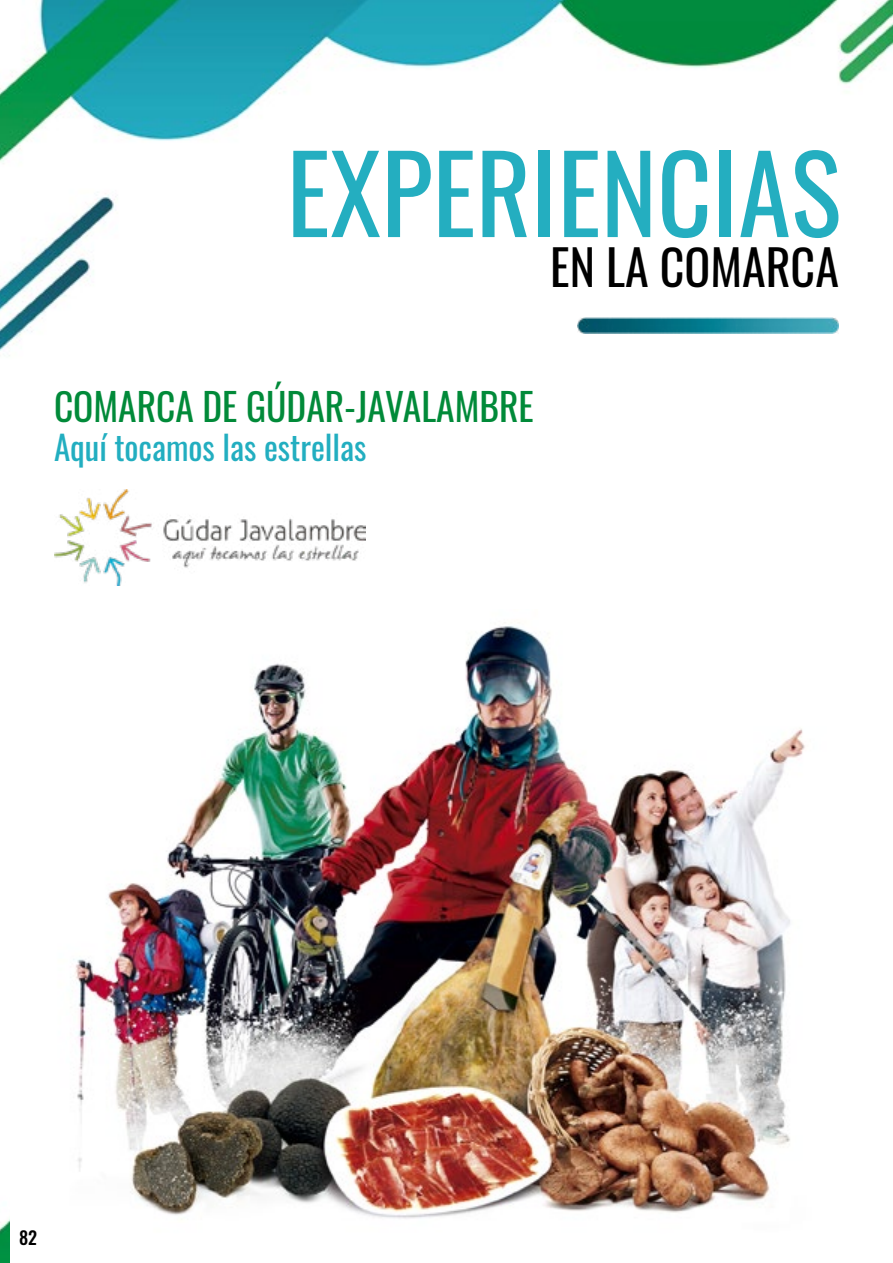
<style>
.page{position:relative;width:893px;height:1263px;background:#fff}
.page>*{position:absolute;margin:0;border:0;box-sizing:border-box;transform-origin:0 0}
.t1{font:106.5px "Oswald";color:#24aec0}
.t2{font:48px "Oswald";color:#000}
.t3{font:37.5px "Oswald";color:#018a39}
.t4{font:33px "Oswald";color:#22aec0}
.t5{font:18px "Oswald";color:#000}
</style>
<div class="page">
<img style="left:0;top:0;width:893px;height:1263px">
<img style="left:578px;top:318px;width:261px;height:16px">
<img style="left:11px;top:610px;width:882px;height:653px">
<img style="left:54px;top:490px;width:312px;height:95px">
<h1 class="t1" style="left:287px;top:99px;width:556px">EXPERIENCIAS</h1>
<p class="t2" style="left:550px;top:225px;width:290px">EN LA COMARCA</p>
<p class="t3" style="left:54px;top:373px;width:481px">COMARCA DE GÚDAR-JAVALAMBRE</p>
<p class="t4" style="left:54px;top:419px;width:314px">Aquí tocamos las estrellas</p>
<p class="t5" style="left:19px;top:1222px;width:20px">82</p>
</div>
